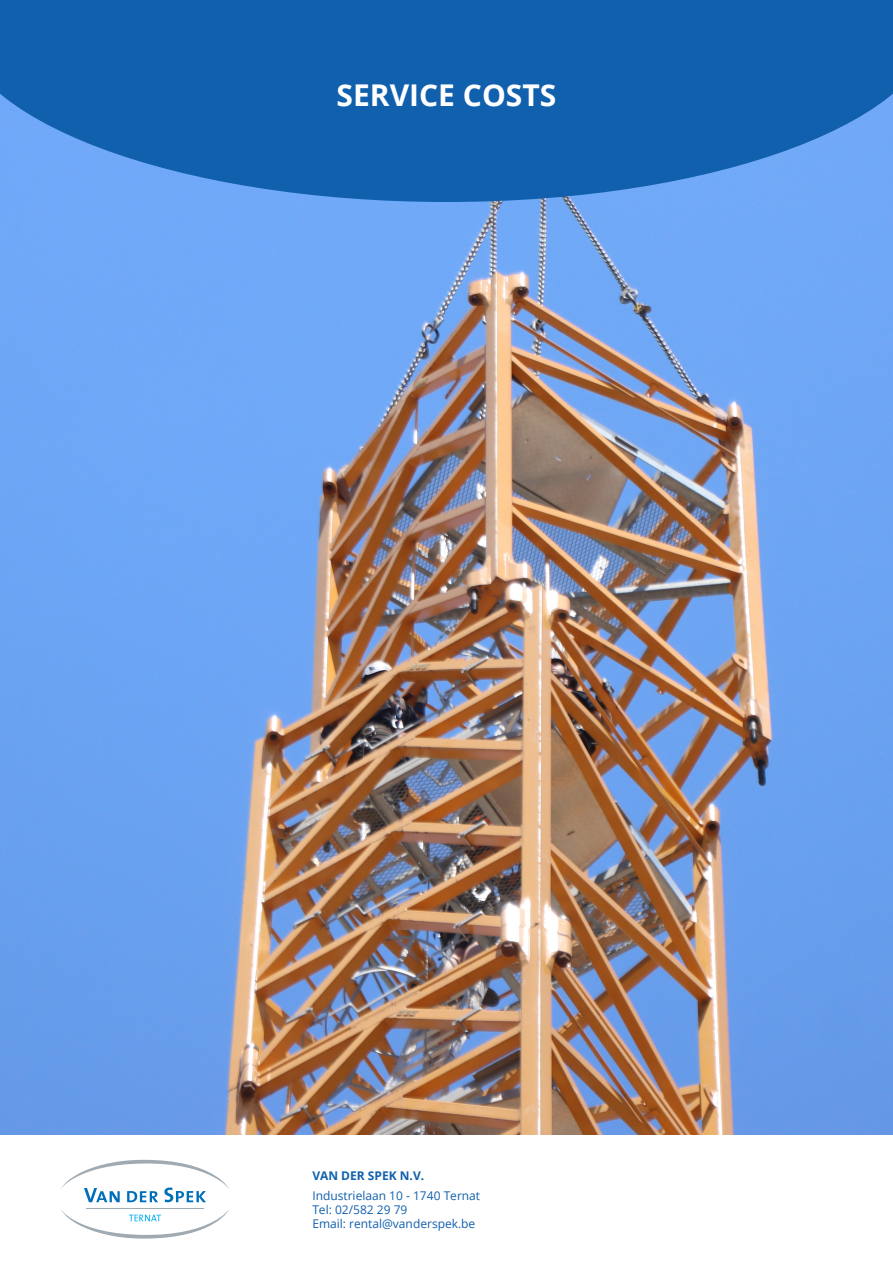
<style>
.page{position:relative;width:893px;height:1263px;background:#fff}
.page>*{position:absolute;margin:0;border:0;box-sizing:border-box;transform-origin:0 0}
.t1{font:700 30px "Open Sans";color:#fff}
.t2{font:12px "Open Sans";color:#1160ad}
.t3{font:700 12px "Open Sans";color:#1160ad}
</style>
<div class="page">
<img style="left:0;top:202px;width:893px;height:933px">
<svg style="left:0;top:0;width:893px;height:202px;background:#1f6ab8"></svg>
<hr style="left:86px;top:1208px;width:118px;height:1px;background:#9faab2">
<svg style="left:61px;top:1160px;width:168px;height:42px"></svg>
<svg style="left:61px;top:1210px;width:168px;height:28px"></svg>
<p class="t1" style="left:337px;top:74px;width:221px">SERVICE COSTS</p>
<p class="t3" style="left:312px;top:1167px;width:113px">VAN DER SPEK N.V.</p>
<p class="t2" style="left:312px;top:1187px;width:169px">Industrielaan 10 - 1740 Ternat</p>
<p class="t2" style="left:312px;top:1201px;width:97px">Tel: 02/582 29 79</p>
<p class="t2" style="left:312px;top:1216px;width:165px">Email: rental@vanderspek.be</p>
</div>
